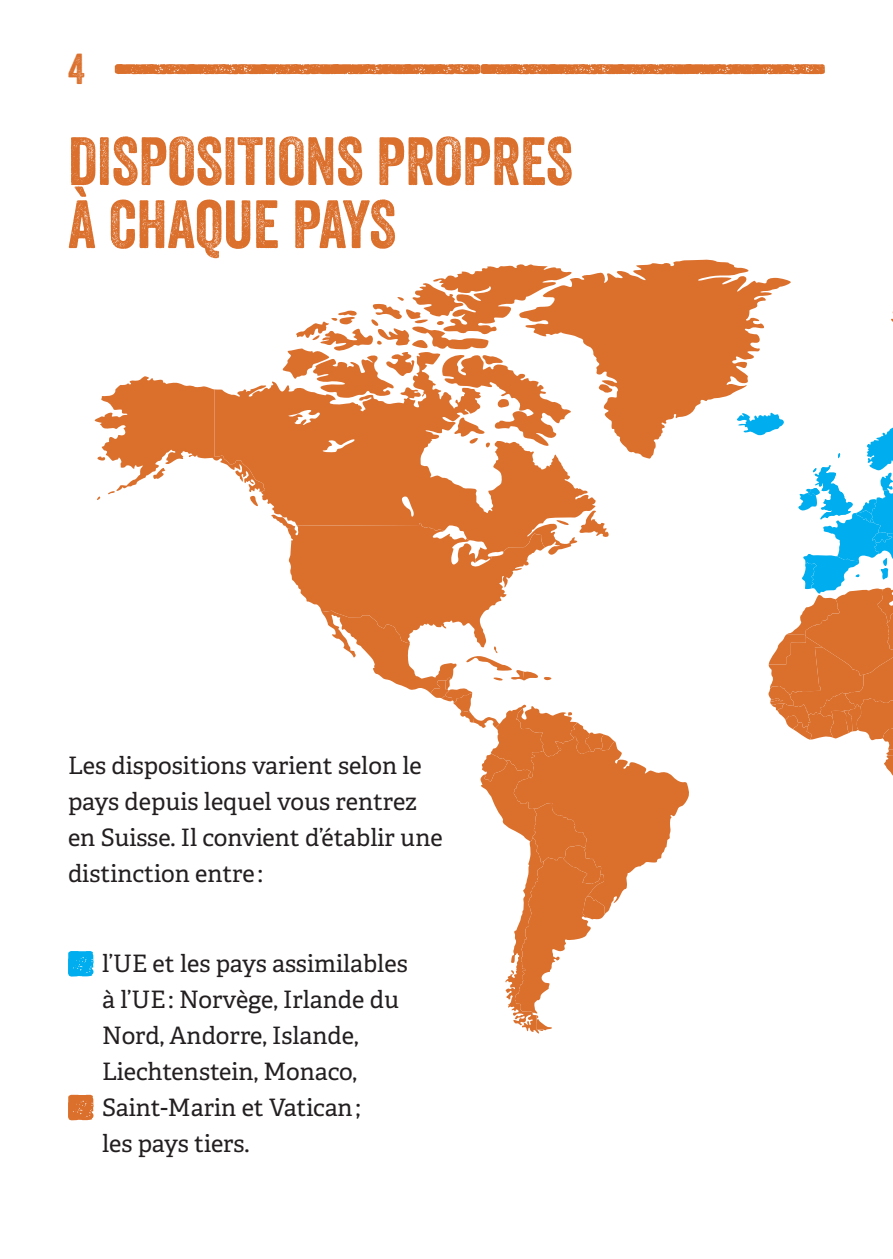
<style>
.page{position:relative;width:893px;height:1259px;background:#fff}
.page>*{position:absolute;margin:0;border:0;box-sizing:border-box;transform-origin:0 0}
.t1{font:66px/63px "Veneer";color:#db702d}
.t2{font:42px "Veneer";color:#db702d}
.t3{font:24px/36px "Adelle Basic";color:#231f20}
</style>
<div class="page">
<svg style="left:115px;top:64px;width:710px;height:10px;background:#dd793a"></svg>
<svg style="left:609px;top:259px;width:182px;height:200px;fill:#db702d"></svg>
<svg style="left:282px;top:264px;width:327px;height:291px"></svg>
<svg style="left:94px;top:376px;width:451px;height:237px;fill:#db702d"></svg>
<svg style="left:322px;top:611px;width:367px;height:423px"></svg>
<svg style="left:737px;top:376px;width:156px;height:400px"></svg>
<svg style="left:68px;top:1094px;width:26px;height:26px"></svg>
<svg style="left:68px;top:951px;width:26px;height:25px"></svg>
<h2 class="t2" style="left:68px;top:44px;width:18px">4</h2>
<h1 class="t1" style="left:68px;top:129px;width:506px">DISPOSITIONS PROPRES<br>À CHAQUE PAYS</h1>
<p class="t3" style="left:68px;top:748px;width:376px">Les dispositions varient selon le pays depuis lequel vous rentrez en Suisse. Il convient d’établir une distinction entre:</p>
<p class="t3" style="left:102px;top:946px;width:307px">l’UE et les pays assimilables à l’UE: Norvège, Irlande du<br>Nord, Andorre, Islande,<br>Liechtenstein, Monaco,<br>Saint-Marin et Vatican;<br>les pays tiers.</p>
</div>
